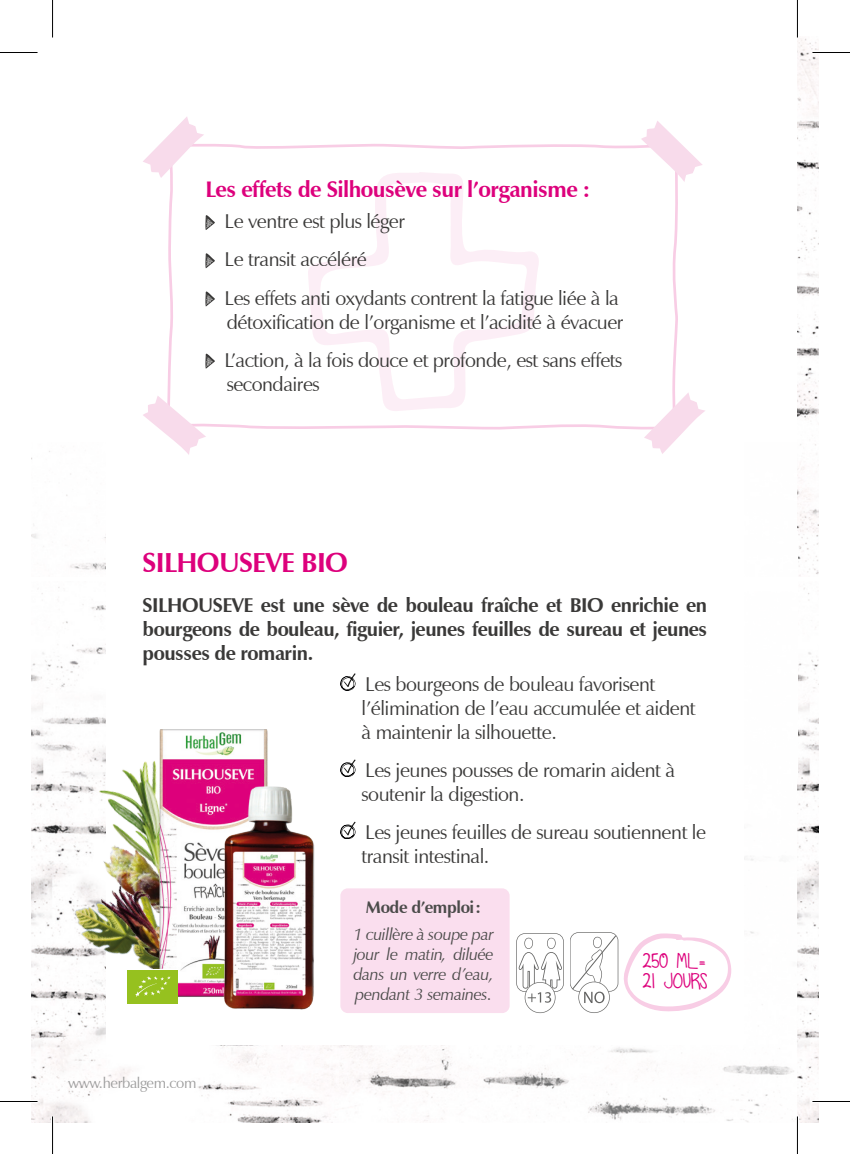
<style>
.page{position:relative;width:850px;height:1154px;background:#fff}
.page>*{position:absolute;margin:0;border:0;box-sizing:border-box;transform-origin:0 0}
.t1{font:700 27.5px "Zapf Humanist 601 BT";letter-spacing:-.025em;color:#dd007c}
.t2{font:700 22.5px "Zapf Humanist 601 BT";letter-spacing:-.025em;color:#dd007c}
.t3{font:20px/24px "Zapf Humanist 601 BT";letter-spacing:-.025em;color:#3a3938}
.t4{font:700 20px/24px "Zapf Humanist 601 BT";letter-spacing:-.025em;color:#3a3938;text-align:justify}
.t5{font:19.25px/19.5px "Beautiful Every Time";letter-spacing:-.025em;color:#dd007c}
.t6{font:italic 16.75px/20px "Zapf Humanist 601 BT";letter-spacing:-.025em;color:#4b4b4a;text-align:center}
.t7{font:15px "Zapf Humanist 601 BT";letter-spacing:-.025em;color:#9d9d9d}
.s1{font-weight:700;font-style:normal}
.s2{font-size:17px}
</style>
<div class="page">
<img style="left:797px;top:38px;width:21px;height:538px">
<img style="left:797px;top:588px;width:21px;height:535px">
<img style="left:52px;top:855px;width:54px;height:163px">
<img style="left:89px;top:752px;width:68px;height:109px">
<img style="left:79px;top:861px;width:78px;height:124px">
<img style="left:157px;top:729px;width:111px;height:268px">
<img style="left:223px;top:782px;width:92px;height:228px">
<svg style="left:340px;top:673px;width:15px;height:18px"></svg>
<svg style="left:340px;top:759px;width:15px;height:18px"></svg>
<svg style="left:340px;top:821px;width:15px;height:18px"></svg>
<div style="left:340px;top:888px;width:169px;height:125px;background:#fadeee;border-radius:7px"></div>
<svg style="left:516px;top:933px;width:47px;height:80px"></svg>
<svg style="left:127px;top:969px;width:51px;height:35px"></svg>
<div style="left:127px;top:970px;width:51px;height:33px;background:#96c11f"></div>
<svg style="left:135px;top:976px;width:36px;height:21px"></svg>
<svg style="left:570px;top:932px;width:162px;height:81px"></svg>
<svg style="left:167px;top:144px;width:511px;height:286px"></svg>
<svg style="left:143px;top:395px;width:63px;height:60px"></svg>
<svg style="left:640px;top:121px;width:62px;height:61px"></svg>
<svg style="left:143px;top:117px;width:61px;height:61px"></svg>
<svg style="left:643px;top:392px;width:62px;height:62px"></svg>
<hr style="left:812px;top:51px;width:37px;height:3px;background:#fff">
<hr style="left:812px;top:1100px;width:37px;height:3px;background:#fff">
<hr style="left:795px;top:1116px;width:3px;height:38px;background:#fff">
<hr style="left:0;top:52px;width:38px;height:1px;background:#000">
<hr style="left:812px;top:52px;width:37px;height:1px;background:#000">
<hr style="left:0;top:1101px;width:38px;height:1px;background:#000">
<hr style="left:812px;top:1101px;width:37px;height:1px;background:#000">
<hr style="left:52px;top:0;width:1px;height:38px;background:#000">
<hr style="left:52px;top:1116px;width:1px;height:38px;background:#000">
<hr style="left:796px;top:0;width:1px;height:38px;background:#000">
<hr style="left:796px;top:1116px;width:1px;height:38px;background:#000">
<p class="t2" style="left:205px;top:176px;width:386px">Les effets de Silhousève sur l’organisme :</p>
<p class="t3" style="left:224px;top:202px;width:396px;line-height:38.2px">Le ventre est plus léger<br>Le transit accéléré<br>Les effets anti oxydants contrent la fatigue liée à la</p>
<p class="t3" style="left:224px;top:303px;width:400px;line-height:38.2px">détoxification de l’organisme et l’acidité à évacuer<br>L’action, à la fois douce et profonde, est sans effets</p>
<p class="t3" style="left:226px;top:372px;width:94px">secondaires</p>
<h1 class="t1" style="left:142px;top:546px;width:207px">SILHOUSEVE BIO</h1>
<p class="t4" style="left:142px;top:593px;width:566px">SILHOUSEVE est une sève de bouleau fraîche et BIO enrichie en bourgeons de bouleau, figuier, jeunes feuilles de sureau et jeunes pousses de romarin.</p>
<p class="t3" style="left:361px;top:672px;width:335px">Les bourgeons de bouleau favorisent l’élimination de l’eau accumulée et aident à maintenir la silhouette.</p>
<p class="t3" style="left:361px;top:758px;width:315px">Les jeunes pousses de romarin aident à soutenir la digestion.</p>
<p class="t3" style="left:361px;top:820px;width:346px">Les jeunes feuilles de sureau soutiennent le transit intestinal.</p>
<p class="t7" style="left:68px;top:1073px;width:130px">www.herbalgem.com</p>
<p class="t6" style="left:353px;top:894px;width:142px;line-height:27px"><span class="s1">Mode d’emploi:<br></span><span class="s2">1</span> cuillère à soupe par</p>
<p class="t6" style="left:353px;top:944px;width:142px;text-align:justify">jour le matin, diluée dans un verre d’eau, pendant 3 semaines.</p>
<p class="t5" style="left:642px;top:952px;width:67px">250 ML=<br>21 JOURS</p>
</div>
